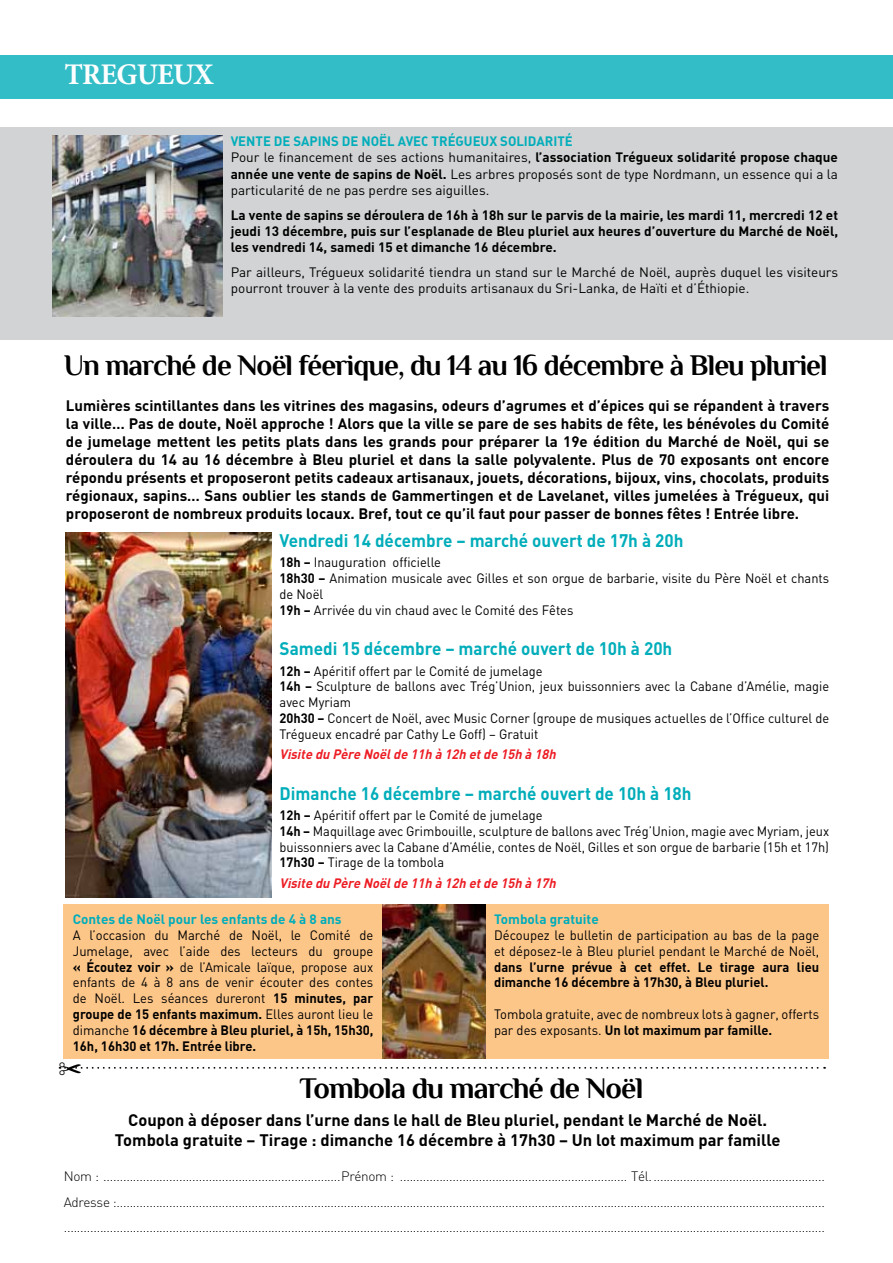
<style>
.page{position:relative;width:893px;height:1263px;background:#fff}
.page>*{position:absolute;margin:0;border:0;box-sizing:border-box;transform-origin:0 0}
.t1{font:700 30px "Philosopher";letter-spacing:-.03em;color:#000}
.t2{font:700 30px "Minion Pro";letter-spacing:-.03em;color:#fff}
.t3{font:700 18px "DIN";color:#00adba;scale:.95 1}
.t4{font:700 16.5px/19.8px "DIN";color:#000;text-align:center}
.t5{font:700 15px/18px "DIN";color:#000;text-align:justify}
.t6{font:300 13.5px/25.5px "DIN";letter-spacing:-.02em;color:#000;text-align:justify}
.t7{font:13.5px/15.9px "DIN";color:#000;scale:.95 1}
.t8{font:13.5px/15.9px "DIN";color:#000;scale:.96 1}
.t9{font:13.5px/16.2px "DIN";color:#000;text-align:justify}
.t10{font:700 13.5px/16.2px "DIN";color:#000;text-align:justify}
.t11{font:700 13.5px/15.9px "DIN";color:#000;scale:.96 1}
.t12{font:italic 700 13.5px "DIN";color:#ed1d24;scale:.95 1}
.t13{font:700 13.5px "DIN";color:#00adba}
.t14{font:13.5px "DIN Bold Alternate";color:#00adba}
.s1{font-weight:700}
</style>
<div class="page">
<div style="left:0;top:128px;width:893px;height:212px;background:#d1d3d4"></div>
<div style="left:0;top:55px;width:893px;height:44px;background:#33bdc7"></div>
<img style="left:53px;top:135px;width:169px;height:182px">
<div style="left:64px;top:904px;width:765px;height:154px;background:#fdc689"></div>
<img style="left:66px;top:532px;width:205px;height:365px">
<img style="left:383px;top:904px;width:103px;height:154px">
<svg style="left:59px;top:1066px;width:766px;height:3px"></svg>
<h1 class="t2" style="left:64px;top:53px;width:151px">TREGUEUX</h1>
<p class="t14" style="left:231px;top:133px;width:17px">VENTE</p>
<p class="t14" style="left:274px;top:133px;width:52px">DE SAPINS</p>
<p class="t14" style="left:342px;top:133px;width:65px">DE NOËL AVEC</p>
<p class="t14" style="left:432px;top:133px;width:17px">TRÉGUEU</p>
<p class="t14" style="left:489px;top:133px;width:20px">X SOLIDARITÉ</p>
<p class="t9" style="left:231px;top:149px;width:609px">Pour le financement de ses actions humanitaires, <span class="s1">l’association Trégueux solidarité propose chaque année une vente de sapins de Noël.</span> Les arbres proposés sont de type Nordmann, un essence qui a la particularité de ne pas perdre ses aiguilles.</p>
<p class="t10" style="left:231px;top:206px;width:609px">La vente de sapins se déroulera de 16h à 18h sur le parvis de la mairie, les mardi 11, mercredi 12 et jeudi 13 décembre, puis sur l’esplanade de Bleu pluriel aux heures d’ouverture du Marché de Noël, les vendredi 14, samedi 15 et dimanche 16 décembre.</p>
<p class="t9" style="left:231px;top:263px;width:609px">Par ailleurs, Trégueux solidarité tiendra un stand sur le Marché de Noël, auprès duquel les visiteurs pourront trouver à la vente des produits artisanaux du Sri-Lanka, de Haïti et d’Éthiopie.</p>
<h1 class="t1" style="left:64px;top:349px;width:765px">Un marché de Noël féerique, du 14 au 16 décembre à Bleu pluriel</h1>
<p class="t5" style="left:66px;top:396px;width:765px">Lumières scintillantes dans les vitrines des magasins, odeurs d’agrumes et d’épices qui se répandent à travers la ville… Pas de doute, Noël approche ! Alors que la ville se pare de ses habits de fête, les bénévoles du Comité de jumelage mettent les petits plats dans les grands pour préparer la 19e édition du Marché de Noël, qui se déroulera du 14 au 16 décembre à Bleu pluriel et dans la salle polyvalente. Plus de 70 exposants ont encore répondu présents et proposeront petits cadeaux artisanaux, jouets, décorations, bijoux, vins, chocolats, produits régionaux, sapins… Sans oublier les stands de Gammertingen et de Lavelanet, villes jumelées à Trégueux, qui proposeront de nombreux produits locaux. Bref, tout ce qu’il faut pour passer de bonnes fêtes ! Entrée libre.</p>
<h2 class="t3" style="left:280px;top:529px;width:427px">Vendredi 14 décembre – marché ouvert de 17h à 20h</h2>
<p class="t7" style="left:280px;top:554px;width:580px"><span class="s1">18h –</span> Inauguration officielle<br><span class="s1">18h30 –</span> Animation musicale avec Gilles et son orgue de barbarie, visite du Père Noël et chants de Noël<br><span class="s1">19h –</span> Arrivée du vin chaud avec le Comité des Fêtes</p>
<h2 class="t3" style="left:280px;top:637px;width:415px">Samedi 15 décembre – marché ouvert de 10h à 20h</h2>
<p class="t7" style="left:280px;top:662px;width:580px"><span class="s1">12h –</span> Apéritif offert par le Comité de jumelage<br><span class="s1">14h –</span> Sculpture de ballons avec Trég’Union, jeux buissonniers avec la Cabane d’Amélie, magie avec Myriam<br><span class="s1">20h30 –</span> Concert de Noël, avec Music Corner (groupe de musiques actuelles de l’Office culturel de Trégueux encadré par Cathy Le Goff) – Gratuit</p>
<p class="t12" style="left:280px;top:746px;width:296px">Visite du Père Noël de 11h à 12h et de 15h à 18h</p>
<h2 class="t3" style="left:280px;top:781px;width:435px">Dimanche 16 décembre – marché ouvert de 10h à 18h</h2>
<p class="t7" style="left:280px;top:807px;width:580px"><span class="s1">12h –</span> Apéritif offert par le Comité de jumelage<br><span class="s1">14h –</span> Maquillage avec Grimbouille, sculpture de ballons avec Trég’Union, magie avec Myriam, jeux buissonniers avec la Cabane d’Amélie, contes de Noël, Gilles et son orgue de barbarie (15h et 17h)<br><span class="s1">17h30 –</span> Tirage de la tombola</p>
<p class="t12" style="left:280px;top:874px;width:296px">Visite du Père Noël de 11h à 12h et de 15h à 17h</p>
<p class="t13" style="left:73px;top:910px;width:270px">Contes de Noël pour les enfants de 4 à 8 ans</p>
<p class="t8" style="left:73px;top:927px;width:315px;text-align:justify">A l’occasion du Marché de Noël, le Comité de Jumelage, avec l’aide des lecteurs du groupe <span class="s1">« Écoutez voir »</span> de l’Amicale laïque, propose aux enfants de 4 à 8 ans de venir écouter des contes de Noël. Les séances dureront <span class="s1">15 minutes, par groupe de 15 enfants maximum.</span> Elles auront lieu le dimanche <span class="s1">16 décembre à Bleu pluriel, à 15h, 15h30, 16h, 16h30 et 17h. Entrée libre.</span></p>
<p class="t13" style="left:494px;top:910px;width:106px">Tombola gratuite</p>
<p class="t8" style="left:494px;top:927px;width:340px">Découpez le bulletin de participation au bas de la page et déposez-le à Bleu pluriel pendant le Marché de Noël,</p>
<p class="t11" style="left:494px;top:958px;width:340px">dans l’urne prévue à cet effet. Le tirage aura lieu dimanche 16 décembre à 17h30, à Bleu pluriel.</p>
<p class="t8" style="left:494px;top:1006px;width:340px">Tombola gratuite, avec de nombreux lots à gagner, offerts par des exposants. <span class="s1">Un lot maximum par famille.</span></p>
<h1 class="t1" style="left:299px;top:1072px;width:346px">Tombola du marché de Noël</h1>
<p class="t4" style="left:115px;top:1109px;width:667px">Coupon à déposer dans l’urne dans le hall de Bleu pluriel, pendant le Marché de Noël.<br>Tombola gratuite – Tirage : dimanche 16 décembre à 17h30 – Un lot maximum par famille</p>
<p class="t6" style="left:64px;top:1164px;width:763px">Nom : ........................................................................Prénom : ..................................................................... Tél.....................................................<br>Adresse :....................................................................................................................................................................................................................... .......................................................................................................................................................................................................................................</p>
</div>
